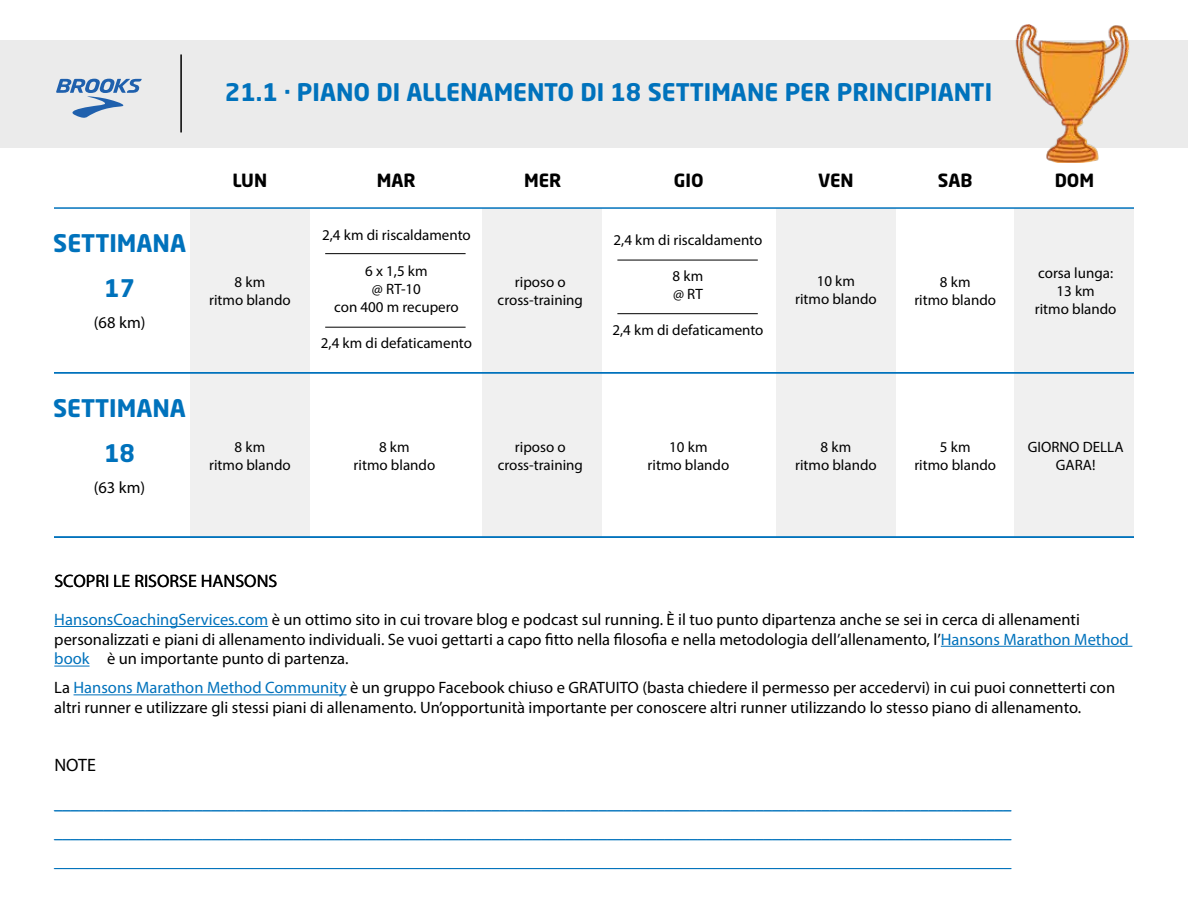
<style>
.page{position:relative;width:1188px;height:918px;background:#fff}
.page>*{position:absolute;margin:0;border:0;box-sizing:border-box;transform-origin:0 0}
.t1{font:700 24px/45px "Neo Sans Std";color:#0072bc;text-align:center}
.t2{font:18px "Myriad Pro";color:#000}
.t3{font:700 18px "Neo Sans Std";color:#000}
.t4{font:16.5px/19.8px "Myriad Pro";color:#000}
.t5{font:16.5px/28.8px "Myriad Pro";color:#0072bc}
.t6{font:15px/18px "Myriad Pro";color:#000;text-align:center}
.s1{color:#0072bc}
</style>
<div class="page">
<div style="left:0;top:40px;width:1188px;height:108px;background:#ebebeb"></div>
<hr style="left:180px;top:54px;width:2px;height:78px;background:#000">
<svg style="left:56px;top:79px;width:86px;height:39px"></svg>
<img style="left:1015px;top:24px;width:115px;height:139px">
<div style="left:190px;top:208px;width:119px;height:330px;background:#f0f0f0"></div>
<div style="left:482px;top:208px;width:119px;height:330px;background:#f0f0f0"></div>
<div style="left:776px;top:208px;width:120px;height:330px;background:#f0f0f0"></div>
<div style="left:1015px;top:208px;width:119px;height:330px;background:#f0f0f0"></div>
<hr style="left:54px;top:207px;width:1080px;height:2px;background:#0072bc">
<hr style="left:54px;top:372px;width:1080px;height:2px;background:#0072bc">
<hr style="left:54px;top:536px;width:1080px;height:2px;background:#0072bc">
<hr style="left:325px;top:253px;width:141px;height:1px;background:#000">
<hr style="left:325px;top:327px;width:141px;height:1px;background:#000">
<hr style="left:617px;top:260px;width:141px;height:1px;background:#000">
<hr style="left:617px;top:313px;width:141px;height:1px;background:#000">
<hr style="left:54px;top:626px;width:214px;height:1px;background:#0072bc">
<hr style="left:941px;top:646px;width:191px;height:1px;background:#0072bc">
<hr style="left:54px;top:666px;width:36px;height:1px;background:#0072bc">
<hr style="left:74px;top:694px;width:273px;height:1px;background:#0072bc">
<hr style="left:54px;top:811px;width:957px;height:1px;background:#0072bc">
<hr style="left:54px;top:839px;width:957px;height:1px;background:#0072bc">
<hr style="left:54px;top:868px;width:957px;height:1px;background:#0072bc">
<h1 class="t1" style="left:225px;top:69px;width:769px">21.1 · PIANO DI ALLENAMENTO DI 18 SETTIMANE PER PRINCIPIANTI</h1>
<h1 class="t1" style="left:53px;top:220px;width:134px">SETTIMANA<br>17</h1>
<p class="t4" style="left:94px;top:312px;width:53px">(68 km)</p>
<h1 class="t1" style="left:53px;top:385px;width:134px">SETTIMANA<br>18</h1>
<p class="t4" style="left:94px;top:477px;width:53px">(63 km)</p>
<p class="t3" style="left:233px;top:169px;width:36px">LUN</p>
<p class="t3" style="left:377px;top:169px;width:40px">MAR</p>
<p class="t3" style="left:524px;top:169px;width:39px">MER</p>
<p class="t3" style="left:674px;top:169px;width:31px">GIO</p>
<p class="t3" style="left:818px;top:169px;width:37px">VEN</p>
<p class="t3" style="left:1055px;top:169px;width:41px">DOM</p>
<p class="t3" style="left:938px;top:169px;width:36px">SAB</p>
<p class="t6" style="left:209px;top:273px;width:83px">8 km<br>ritmo blando</p>
<p class="t6" style="left:322px;top:226px;width:150px">2,4 km di riscaldamento</p>
<p class="t6" style="left:334px;top:262px;width:126px">6 x 1,5 km<br>@ RT-10<br>con 400 m recupero</p>
<p class="t6" style="left:321px;top:334px;width:153px">2,4 km di defaticamento</p>
<p class="t6" style="left:614px;top:231px;width:150px">2,4 km di riscaldamento</p>
<p class="t6" style="left:673px;top:267px;width:32px;text-align:left">8 km @ RT</p>
<p class="t6" style="left:612px;top:321px;width:153px">2,4 km di defaticamento</p>
<p class="t6" style="left:498px;top:273px;width:87px">riposo o cross-training</p>
<p class="t6" style="left:795px;top:272px;width:83px">10 km<br>ritmo blando</p>
<p class="t6" style="left:914px;top:273px;width:83px">8 km<br>ritmo blando</p>
<p class="t6" style="left:1035px;top:264px;width:83px">corsa lunga:<br>13 km<br>ritmo blando</p>
<p class="t6" style="left:209px;top:437px;width:83px">8 km<br>ritmo blando</p>
<p class="t6" style="left:354px;top:437px;width:83px">8 km<br>ritmo blando</p>
<p class="t6" style="left:648px;top:437px;width:83px">10 km<br>ritmo blando</p>
<p class="t6" style="left:498px;top:438px;width:87px">riposo o cross-training</p>
<p class="t6" style="left:795px;top:437px;width:83px">8 km<br>ritmo blando</p>
<p class="t6" style="left:914px;top:437px;width:83px">5 km<br>ritmo blando</p>
<p class="t6" style="left:1028px;top:437px;width:97px">GIORNO DELLA<br>GARA!</p>
<p class="t2" style="left:54px;top:570px;width:224px">SCOPRI LE RISORSE HANSONS</p>
<p class="t4" style="left:54px;top:609px;width:1076px"><span class="s1">HansonsCoachingServices.com</span> è un ottimo sito in cui trovare blog e podcast sul running. È il tuo punto dipartenza anche se sei in cerca di allenamenti personalizzati e piani di allenamento individuali. Se vuoi gettarti a capo fitto nella filosofia e nella metodologia dell’allenamento, l’<span class="s1">Hansons Marathon Method book</span> è un importante punto di partenza.</p>
<p class="t4" style="left:54px;top:678px;width:1062px">La <span class="s1">Hansons Marathon Method Community</span> è un gruppo Facebook chiuso e GRATUITO (basta chiedere il permesso per accedervi) in cui puoi connetterti con altri runner e utilizzare gli stessi piani di allenamento. Un’opportunità importante per conoscere altri runner utilizzando lo stesso piano di allenamento.</p>
<p class="t2" style="left:54px;top:754px;width:43px">NOTE</p>
<p class="t5" style="left:54px;top:789px;width:959px">____________________________________________________________________________________________________________________ ____________________________________________________________________________________________________________________</p>
</div>
